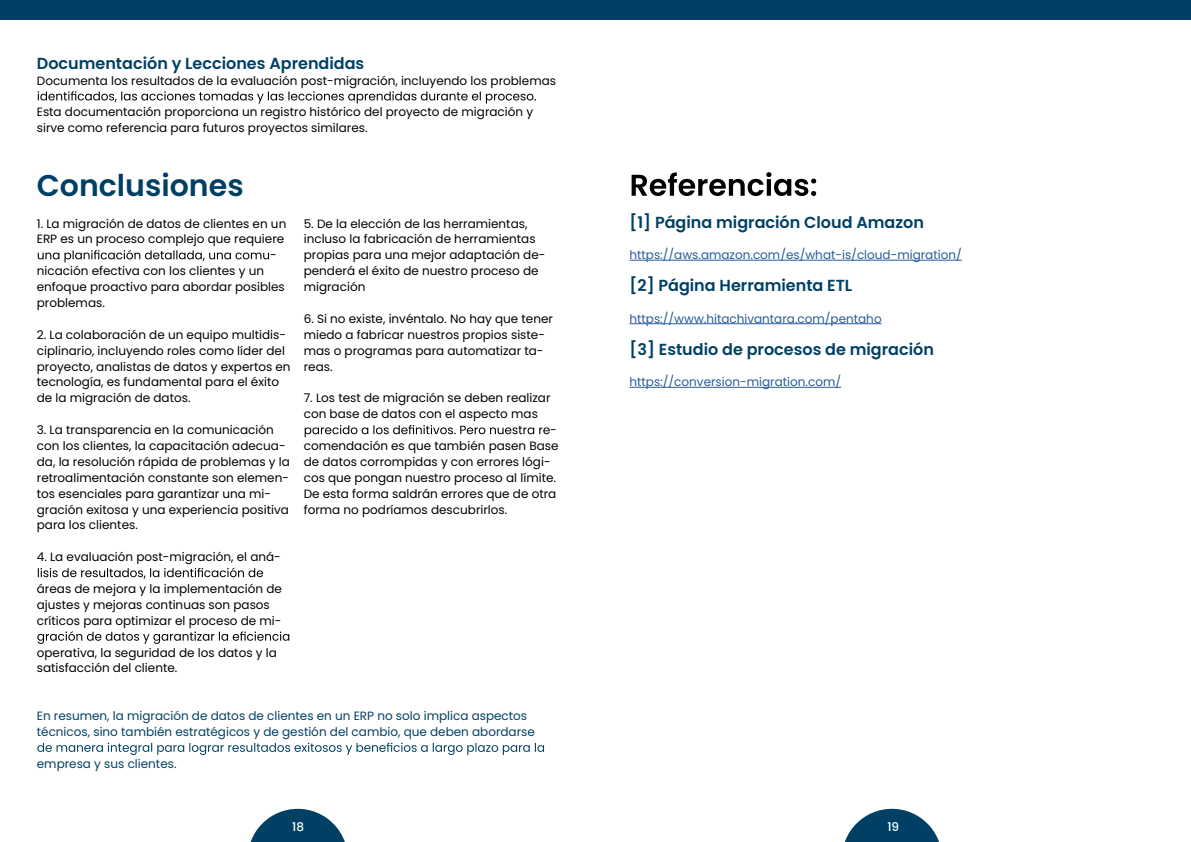
<style>
.page{position:relative;width:1191px;height:842px;background:#fff}
.page>*{position:absolute;margin:0;border:0;box-sizing:border-box;transform-origin:0 0}
.t1{font:600 30px "Poppins";color:#004064}
.t2{font:600 16px "Poppins";color:#004064}
.t3{font:12px/15.9px "Poppins";color:#000}
.t4{font:12px/15.9px "Poppins";color:#004064}
.t5{font:12px "Poppins";color:#275b9b}
.t6{font:500 12px "Poppins";color:#fff}
</style>
<div class="page">
<svg style="left:844px;top:809px;width:95px;height:33px"></svg>
<svg style="left:250px;top:809px;width:95px;height:33px"></svg>
<div style="left:595px;top:0;width:596px;height:19px;background:#004064"></div>
<div style="left:0;top:0;width:595px;height:19px;background:#004064"></div>
<hr style="left:629px;top:260px;width:332px;height:1px;background:#275b9b">
<hr style="left:629px;top:323px;width:252px;height:1px;background:#275b9b">
<hr style="left:629px;top:387px;width:212px;height:1px;background:#275b9b">
<svg style="left:631px;top:172px;width:185px;height:24px"></svg>
<svg style="left:38px;top:91px;width:498px;height:13px"></svg>
<svg style="left:38px;top:250px;width:231px;height:12px"></svg>
<svg style="left:38px;top:568px;width:225px;height:11px"></svg>
<svg style="left:37px;top:631px;width:252px;height:13px"></svg>
<svg style="left:305px;top:425px;width:245px;height:12px"></svg>
<svg style="left:37px;top:743px;width:507px;height:12px"></svg>
<h2 class="t2" style="left:37px;top:54px;width:329px">Documentación y Lecciones Aprendidas</h2>
<p class="t3" style="left:37px;top:72px;width:521px">Documenta los resultados de la evaluación post-migración, incluyendo los problemas</p>
<p class="t3" style="left:37px;top:104px;width:498px">Esta documentación proporciona un registro histórico del proyecto de migración y sirve como referencia para futuros proyectos similares.</p>
<h1 class="t1" style="left:37px;top:168px;width:208px">Conclusiones</h1>
<p class="t3" style="left:37px;top:215px;width:251px">1. La migración de datos de clientes en un</p>
<p class="t3" style="left:37px;top:231px;width:249px">ERP es un proceso complejo que requiere</p>
<p class="t3" style="left:270px;top:247px;width:8px">-</p>
<p class="t3" style="left:37px;top:263px;width:229px">nicación efectiva con los clientes y un</p>
<p class="t3" style="left:37px;top:279px;width:249px">enfoque proactivo para abordar posibles</p>
<p class="t3" style="left:37px;top:295px;width:70px">problemas.</p>
<p class="t3" style="left:37px;top:327px;width:255px">2. La colaboración de un equipo multidis&shy;ciplinario, incluyendo roles como líder del proyecto, analistas de datos y expertos en tecnología, es fundamental para el éxito de la migración de datos.</p>
<p class="t3" style="left:37px;top:422px;width:254px">3. La transparencia en la comunicación con los clientes, la capacitación adecua&shy;da, la resolución rápida de problemas y la retroalimentación constante son elemen&shy;tos esenciales para garantizar una mi&shy;gración exitosa y una experiencia positiva para los clientes.</p>
<p class="t3" style="left:37px;top:549px;width:245px">4. La evaluación post-migración, el aná-</p>
<p class="t3" style="left:37px;top:581px;width:246px">áreas de mejora y la implementación de ajustes y mejoras continuas son pasos críticos para optimizar el proceso de mi-</p>
<p class="t3" style="left:37px;top:644px;width:241px">operativa, la seguridad de los datos y la satisfacción del cliente.</p>
<p class="t3" style="left:304px;top:215px;width:243px">5. De la elección de las herramientas, incluso la fabricación de herramientas propias para una mejor adaptación de&shy;penderá el éxito de nuestro proceso de migración</p>
<p class="t3" style="left:304px;top:311px;width:251px">6. Si no existe, invéntalo. No hay que tener miedo a fabricar nuestros propios siste&shy;mas o programas para automatizar ta&shy;reas.</p>
<p class="t3" style="left:304px;top:390px;width:248px">7. Los test de migración se deben realizar</p>
<p class="t3" style="left:304px;top:406px;width:236px">con base de datos con el aspecto mas</p>
<p class="t3" style="left:550px;top:422px;width:8px">-</p>
<p class="t3" style="left:304px;top:438px;width:256px">comendación es que también pasen Base</p>
<p class="t3" style="left:304px;top:454px;width:248px">de datos corrompidas y con errores lógi-</p>
<p class="t3" style="left:304px;top:470px;width:254px">cos que pongan nuestro proceso al límite.</p>
<p class="t3" style="left:304px;top:486px;width:254px">De esta forma saldrán errores que de otra</p>
<p class="t3" style="left:304px;top:501px;width:205px">forma no podríamos descubrirlos.</p>
<p class="t4" style="left:37px;top:708px;width:499px">En resumen, la migración de datos de clientes en un ERP no solo implica aspectos técnicos, sino también estratégicos y de gestión del cambio, que deben abordarse</p>
<p class="t4" style="left:37px;top:756px;width:141px">empresa y sus clientes.</p>
<h2 class="t2" style="left:629px;top:213px;width:296px">[1] Página migración Cloud Amazon</h2>
<p class="t5" style="left:629px;top:248px;width:334px">https://aws.amazon.com/es/what-is/cloud-migration/</p>
<h2 class="t2" style="left:629px;top:276px;width:224px">[2] Página Herramienta ETL</h2>
<p class="t5" style="left:629px;top:312px;width:254px">https://www.hitachivantara.com/pentaho</p>
<h2 class="t2" style="left:629px;top:340px;width:306px">[3] Estudio de procesos de migración</h2>
<p class="t5" style="left:629px;top:375px;width:213px">https://conversion-migration.com/</p>
<p class="t6" style="left:292px;top:820px;width:13px">18</p>
<p class="t6" style="left:887px;top:820px;width:13px">19</p>
</div>
